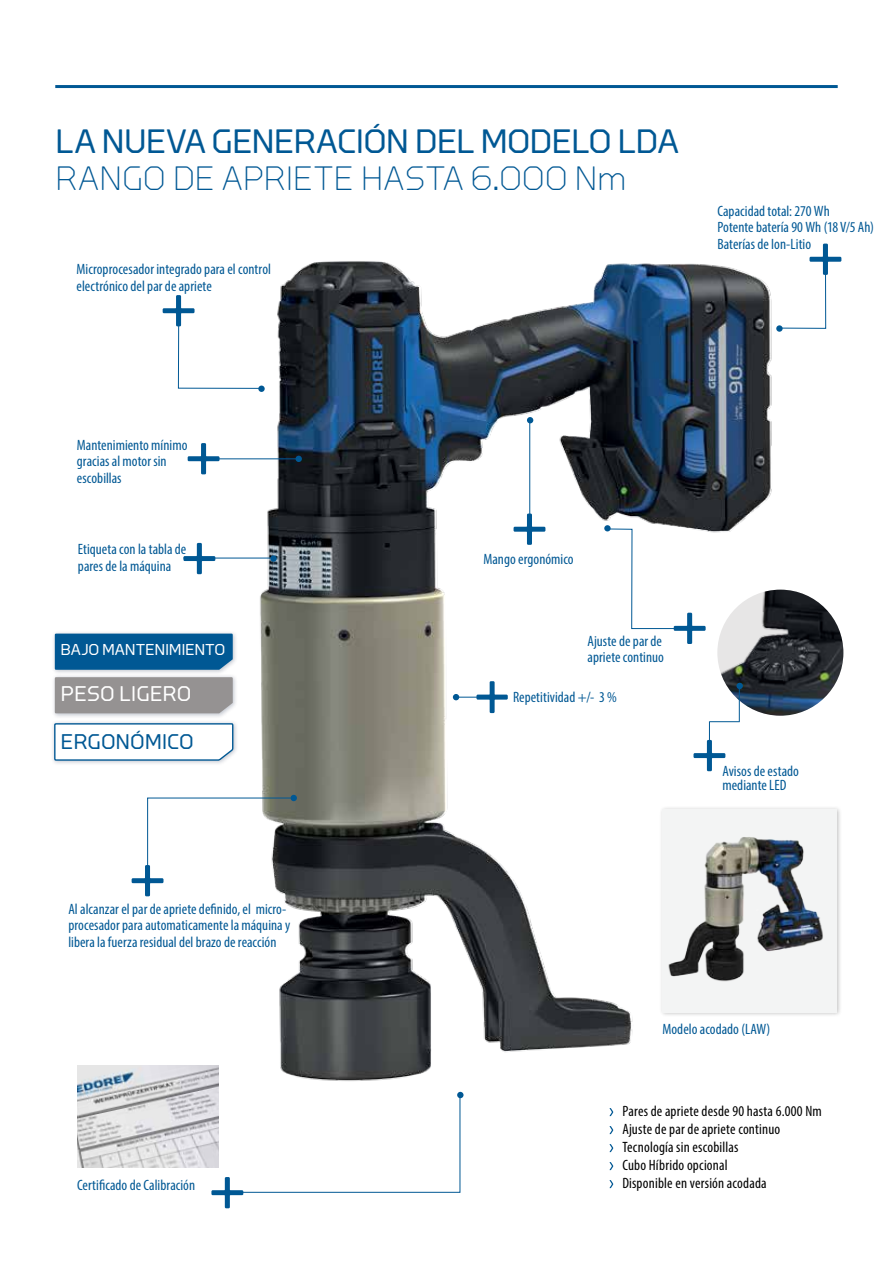
<style>
.page{position:relative;width:893px;height:1263px;background:#fff}
.page>*{position:absolute;margin:0;border:0;box-sizing:border-box;transform-origin:0 0}
.t1{font:33.75px "GEDORE Type";letter-spacing:-.03em;color:#005894}
.t2{font:300 33.75px "GEDORE Type";letter-spacing:-.005em;color:#005894}
.t3{font:21.15px "GEDORE Type";color:#fff}
.t4{font:21.15px "GEDORE Type";letter-spacing:-.005em;color:#005894}
.t5{font:15.75px "GEDORE Type";letter-spacing:-.02em;color:#fff}
.t6{font:condensed 15px/16.5px "Myriad Pro";letter-spacing:.005em;color:#005894}
.t7{font:condensed 15px/18px "Myriad Pro";letter-spacing:.015em;color:#000}
</style>
<div class="page">
<hr style="left:55px;top:85px;width:783px;height:3px;background:#005894">
<img style="left:89px;top:243px;width:753px;height:870px">
<svg style="left:188px;top:443px;width:32px;height:31px"></svg>
<svg style="left:163px;top:295px;width:99px;height:94px"></svg>
<div style="left:258px;top:386px;width:7px;height:6px;background:#005894;border-radius:50%"></div>
<svg style="left:132px;top:795px;width:165px;height:101px"></svg>
<svg style="left:778px;top:244px;width:63px;height:85px"></svg>
<svg style="left:776px;top:325px;width:7px;height:7px"></svg>
<svg style="left:211px;top:1092px;width:252px;height:116px"></svg>
<svg style="left:514px;top:513px;width:31px;height:32px"></svg>
<svg style="left:296px;top:456px;width:6px;height:6px"></svg>
<svg style="left:527px;top:417px;width:6px;height:6px"></svg>
<hr style="left:529px;top:420px;width:1px;height:99px;background:#005894">
<svg style="left:476px;top:681px;width:32px;height:32px"></svg>
<hr style="left:456px;top:697px;width:46px;height:1px;background:#005894">
<svg style="left:453px;top:694px;width:6px;height:6px"></svg>
<div style="left:604px;top:525px;width:7px;height:6px;background:#005894;border-radius:50%"></div>
<div style="left:659px;top:805px;width:183px;height:212px;background:#000;opacity:.25"></div>
<div style="left:662px;top:809px;width:174px;height:203px;background:#f3f4f4"></div>
<img style="left:717px;top:590px;width:127px;height:126px">
<svg style="left:693px;top:740px;width:32px;height:31px"></svg>
<div style="left:736px;top:683px;width:7px;height:6px;background:#005894;border-radius:50%"></div>
<hr style="left:739px;top:685px;width:1px;height:37px;background:#005894">
<svg style="left:607px;top:528px;width:99px;height:116px"></svg>
<hr style="left:200px;top:458px;width:99px;height:1px;background:#005894">
<svg style="left:183px;top:543px;width:32px;height:31px"></svg>
<svg style="left:270px;top:555px;width:7px;height:7px"></svg>
<hr style="left:183px;top:558px;width:87px;height:1px;background:#005894">
<img style="left:668px;top:812px;width:170px;height:200px">
<img style="left:78px;top:1066px;width:140px;height:102px">
<div style="left:51px;top:630px;width:187px;height:45px;background:#001539;opacity:.25"></div>
<div style="left:55px;top:634px;width:178px;height:36px;background:#005894"></div>
<div style="left:51px;top:673px;width:187px;height:46px;background:#001539;opacity:.25"></div>
<div style="left:55px;top:677px;width:178px;height:36px;background:#959292"></div>
<div style="left:50px;top:719px;width:189px;height:47px;background:#001539;opacity:.25"></div>
<svg style="left:53px;top:722px;width:181px;height:39px"></svg>
<hr style="left:710px;top:721px;width:30px;height:1px;background:#005894">
<hr style="left:709px;top:721px;width:1px;height:38px;background:#005894">
<svg style="left:609px;top:1108px;width:4px;height:8px"></svg>
<svg style="left:609px;top:1126px;width:4px;height:8px"></svg>
<svg style="left:609px;top:1144px;width:4px;height:8px"></svg>
<svg style="left:609px;top:1162px;width:4px;height:8px"></svg>
<svg style="left:609px;top:1180px;width:4px;height:8px"></svg>
<h1 class="t1" style="left:55px;top:122px;width:625px">LA NUEVA GENERACIÓN DEL MODELO LDA</h1>
<h1 class="t2" style="left:55px;top:160px;width:572px">RANGO DE APRIETE HASTA 6.000 NM</h1>
<p class="t6" style="left:77px;top:261px;width:196px">Microprocesador integrado para el control electrónico del par de apriete</p>
<p class="t6" style="left:717px;top:202px;width:158px">Capacidad total: 270 Wh<br>Potente batería 90 Wh (18 V/5 Ah)<br>Baterías de Ion-Litio</p>
<p class="t6" style="left:77px;top:436px;width:112px">Mantenimiento mínimo gracias al motor sin escobillas</p>
<p class="t6" style="left:78px;top:541px;width:110px">Etiqueta con la tabla de pares de la máquina</p>
<p class="t5" style="left:61px;top:641px;width:166px">BAJO MANTENIMIENTO</p>
<h2 class="t3" style="left:61px;top:682px;width:132px">PESO LIGERO</h2>
<h2 class="t4" style="left:61px;top:729px;width:135px">ERGONÓMICO</h2>
<p class="t6" style="left:68px;top:900px;width:223px">Al alcanzar el par de apriete definido, el micro&shy;procesador para automaticamente la máquina y libera la fuerza residual del brazo de reacción</p>
<p class="t6" style="left:483px;top:550px;width:92px">Mango ergonómico</p>
<p class="t6" style="left:588px;top:632px;width:78px">Ajuste de par de apriete continuo</p>
<p class="t6" style="left:513px;top:689px;width:105px">Repetitividad +/- 3 %</p>
<p class="t6" style="left:722px;top:764px;width:78px;line-height:13.5px">Avisos de estado mediante LED</p>
<p class="t6" style="left:77px;top:1177px;width:120px">Certificado de Calibración</p>
<p class="t6" style="left:662px;top:1021px;width:109px">Modelo acodado (LAW)</p>
<p class="t7" style="left:622px;top:1102px;width:201px">Pares de apriete desde 90 hasta 6.000 Nm<br>Ajuste de par de apriete continuo<br>Tecnología sin escobillas<br>Cubo Híbrido opcional<br>Disponible en versión acodada</p>
</div>
